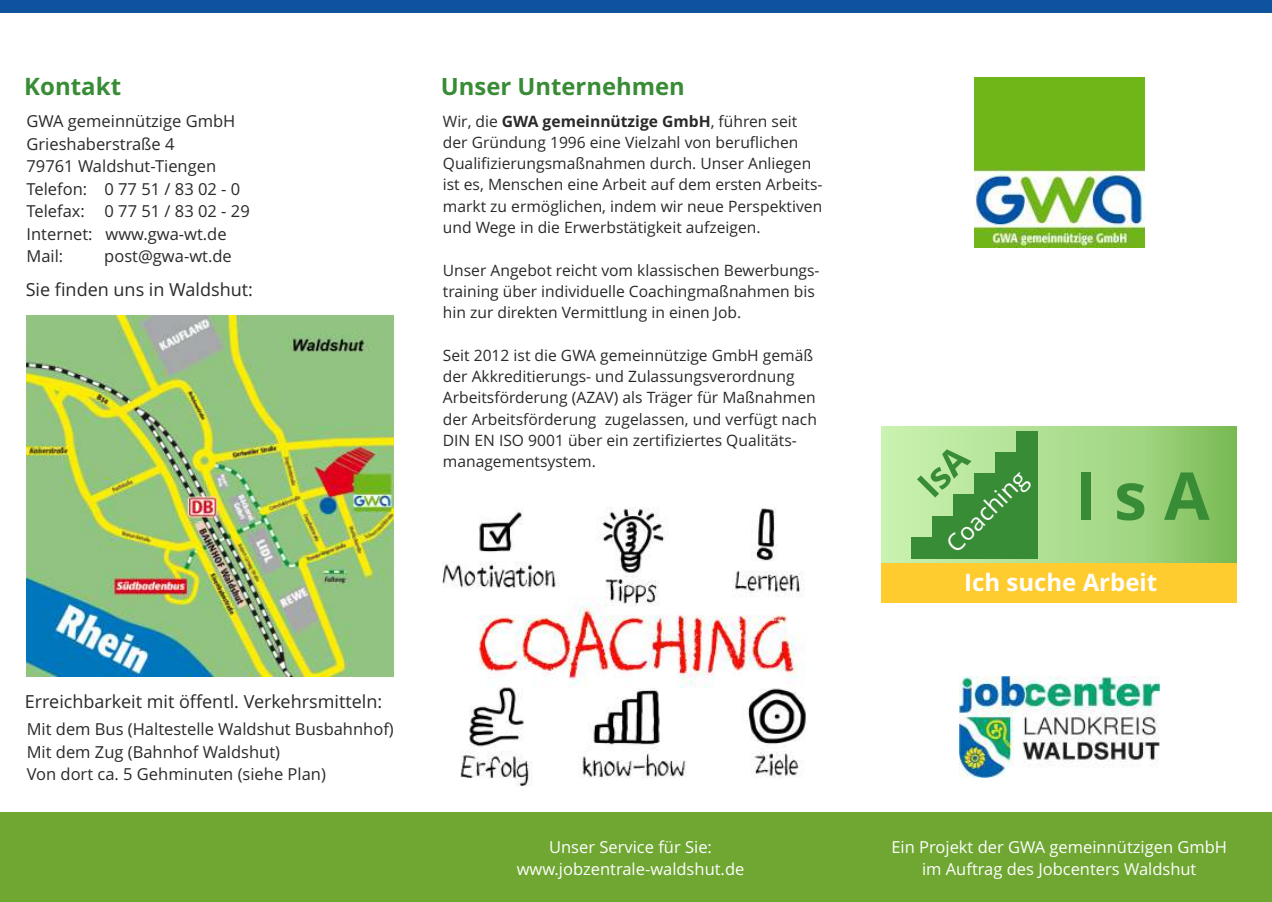
<style>
.page{position:relative;width:1272px;height:902px;background:#fff}
.page>*{position:absolute;margin:0;border:0;box-sizing:border-box;transform-origin:0 0}
.t1{font:700 66px "Open Sans";color:#398c36}
.t2{font:700 24px "Open Sans";color:#fefefe}
.t3{font:24px "Open Sans";color:#fefefe}
.t4{font:700 24px "Open Sans";color:#398c36}
.t5{font:700 23.85px "Open Sans";color:#398c36}
.t6{font:21px "Open Sans";color:#fff}
.t7{font:18px "Open Sans";color:#2b2a29}
.t8{font:16.5px/22.5px "Open Sans";color:#2b2a29}
.t9{font:16.5px/22.5px "Open Sans";color:#fefefe;text-align:center}
.t10{font:15.6px/21.3px "Open Sans";color:#2b2a29}
.s1{font-weight:700}
</style>
<div class="page">
<img style="left:974px;top:77px;width:170px;height:171px">
<div style="left:0;top:812px;width:1271px;height:89px;background:#6fa732"></div>
<div style="left:0;top:0;width:1271px;height:13px;background:#0f539f"></div>
<img style="left:27px;top:315px;width:366px;height:361px">
<img style="left:959px;top:676px;width:200px;height:101px">
<img style="left:443px;top:507px;width:364px;height:279px">
<svg style="left:881px;top:426px;width:355px;height:137px;background:#a4d785"></svg>
<div style="left:881px;top:563px;width:355px;height:39px;background:#fecc2e"></div>
<div style="left:911px;top:537px;width:21px;height:21px;background:#398c36"></div>
<div style="left:932px;top:537px;width:21px;height:21px;background:#398c36"></div>
<div style="left:1016px;top:537px;width:22px;height:21px;background:#398c36"></div>
<div style="left:995px;top:537px;width:21px;height:21px;background:#398c36"></div>
<div style="left:974px;top:537px;width:21px;height:21px;background:#398c36"></div>
<div style="left:953px;top:537px;width:21px;height:21px;background:#398c36"></div>
<div style="left:932px;top:516px;width:21px;height:21px;background:#398c36"></div>
<div style="left:1016px;top:516px;width:22px;height:21px;background:#398c36"></div>
<div style="left:995px;top:516px;width:21px;height:21px;background:#398c36"></div>
<div style="left:974px;top:516px;width:21px;height:21px;background:#398c36"></div>
<div style="left:953px;top:516px;width:21px;height:21px;background:#398c36"></div>
<div style="left:1016px;top:494px;width:22px;height:22px;background:#398c36"></div>
<div style="left:995px;top:494px;width:21px;height:22px;background:#398c36"></div>
<div style="left:974px;top:494px;width:21px;height:22px;background:#398c36"></div>
<div style="left:953px;top:494px;width:21px;height:22px;background:#398c36"></div>
<div style="left:1016px;top:473px;width:22px;height:22px;background:#398c36"></div>
<div style="left:995px;top:473px;width:21px;height:22px;background:#398c36"></div>
<div style="left:974px;top:473px;width:21px;height:22px;background:#398c36"></div>
<div style="left:1016px;top:452px;width:22px;height:21px;background:#398c36"></div>
<div style="left:995px;top:452px;width:21px;height:21px;background:#398c36"></div>
<div style="left:1016px;top:431px;width:22px;height:21px;background:#398c36"></div>
<div style="left:916px;top:442px;width:55px;height:55px;background:#c0eba6"></div>
<h2 class="t4" style="left:24px;top:77px;width:98px">Kontakt</h2>
<p class="t8" style="left:27px;top:112px;width:225px">GWA gemeinnützige GmbH<br>Grieshaberstraße 4<br>79761 Waldshut-Tiengen<br>Telefon: 0 77 51 / 83 02 - 0<br>Telefax: 0 77 51 / 83 02 - 29<br>Internet: www.gwa-wt.de<br>Mail:</p>
<p class="t8" style="left:104px;top:246px;width:129px">post@gwa-wt.de</p>
<p class="t7" style="left:26px;top:282px;width:229px">Sie finden uns in Waldshut:</p>
<h3 class="t5" style="left:441px;top:77px;width:245px">Unser Unternehmen</h3>
<p class="t10" style="left:443px;top:112px;width:381px">Wir, die <span class="s1">GWA gemeinnützige GmbH</span>, führen seit der Gründung 1996 eine Vielzahl von beruflichen Qualifizierungsmaßnahmen durch. Unser Anliegen ist es, Menschen eine Arbeit auf dem ersten Arbeits&shy;markt zu ermöglichen, indem wir neue Perspektiven und Wege in die Erwerbstätigkeit aufzeigen.</p>
<p class="t10" style="left:443px;top:261px;width:378px">Unser Angebot reicht vom klassischen Bewerbungs&shy;training über individuelle Coachingmaßnahmen bis hin zur direkten Vermittlung in einen Job.</p>
<p class="t10" style="left:443px;top:346px;width:375px">Seit 2012 ist die GWA gemeinnützige GmbH gemäß der Akkreditierungs- und Zulassungsverordnung Arbeitsförderung (AZAV) als Träger für Maßnahmen der Arbeitsförderung zugelassen, und verfügt nach DIN EN ISO 9001 über ein zertifiziertes Qualitäts&shy;managementsystem.</p>
<p class="t7" style="left:25px;top:693px;width:359px">Erreichbarkeit mit öffentl. Verkehrsmitteln:</p>
<p class="t8" style="left:27px;top:719px;width:368px">Mit dem Bus (Haltestelle Waldshut Busbahnhof)<br>Mit dem Zug (Bahnhof Waldshut)<br>Von dort ca. 5 Gehminuten (siehe Plan)</p>
<p class="t9" style="left:516px;top:837px;width:229px">Unser Service für Sie: www.jobzentrale-waldshut.de</p>
<h2 class="t3" style="left:943px;top:540px;width:104px;rotate:-45deg">Coaching</h2>
<h1 class="t1" style="left:1075px;top:469px;width:136px">I s A</h1>
<h2 class="t2" style="left:964px;top:573px;width:195px">Ich suche Arbeit</h2>
<p class="t9" style="left:891px;top:837px;width:337px">Ein Projekt der GWA gemeinnützigen GmbH im Auftrag des Jobcenters Waldshut</p>
<h3 class="t6" style="left:930px;top:844px;width:268px">ZENTRUM BAD SÄCKINGEN</h3>
</div>
